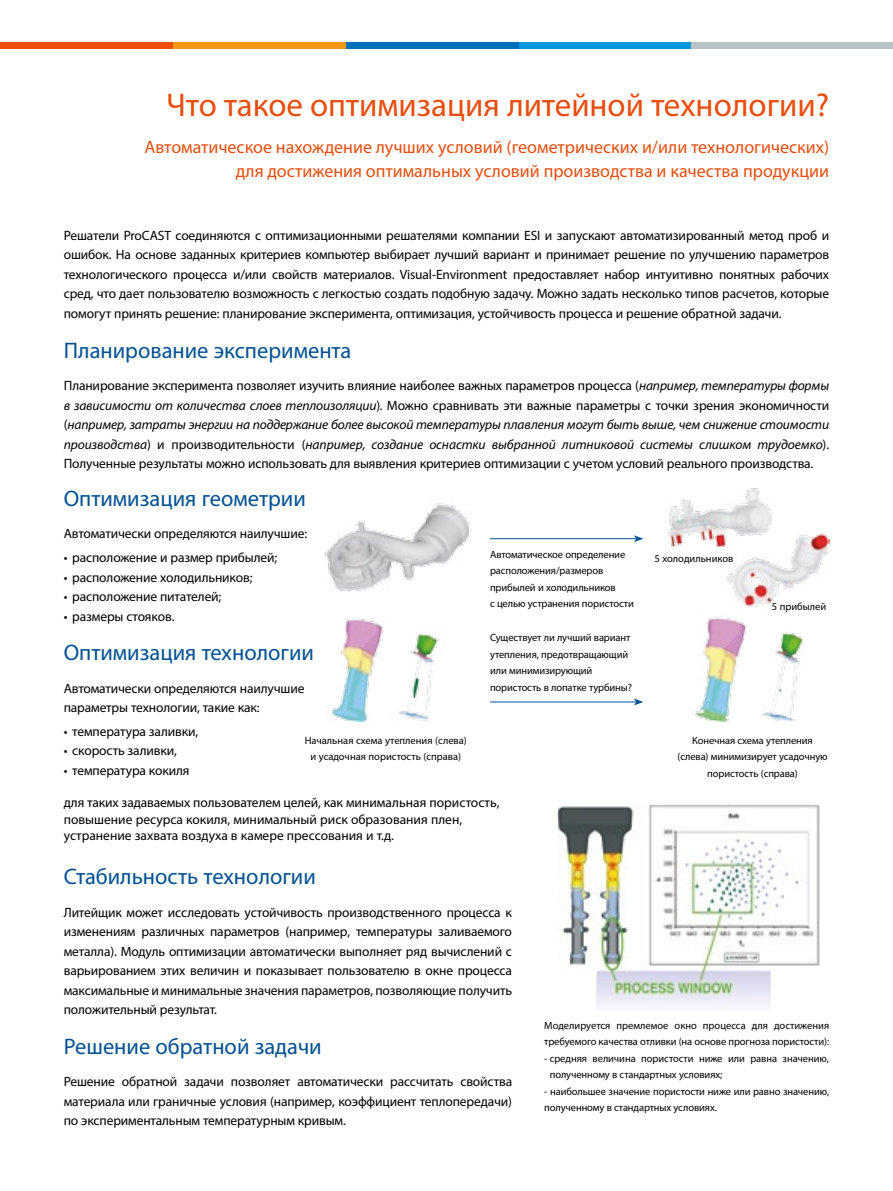
<style>
.page{position:relative;width:893px;height:1191px;background:#fff}
.page>*{position:absolute;margin:0;border:0;box-sizing:border-box;transform-origin:0 0}
.t1{font:33px "Myriad Pro";color:#e94e0f}
.t2{font:22.5px "Myriad Pro";color:#005191}
.t3{font:18px/24px "Myriad Pro";color:#e94e0f;text-align:right}
.t4{font:13.5px/19.5px "Myriad Pro";letter-spacing:-.01em;color:#000;text-align:justify}
.t5{font:10.5px/16.5px "Myriad Pro";letter-spacing:-.01em;color:#000}
.s1{font-style:italic}
</style>
<div class="page">
<img style="left:668px;top:488px;width:104px;height:59px">
<img style="left:721px;top:532px;width:108px;height:75px">
<img style="left:557px;top:804px;width:262px;height:202px">
<img style="left:325px;top:503px;width:145px;height:87px">
<img style="left:331px;top:618px;width:108px;height:103px">
<img style="left:694px;top:617px;width:110px;height:104px">
<hr style="left:490px;top:538px;width:146px;height:1px;background:#005191">
<svg style="left:634px;top:535px;width:9px;height:7px"></svg>
<hr style="left:490px;top:701px;width:146px;height:1px;background:#005191">
<svg style="left:634px;top:698px;width:9px;height:7px"></svg>
<div style="left:0;top:43px;width:173px;height:6px;background:#e94e0f"></div>
<div style="left:173px;top:43px;width:173px;height:6px;background:#f49712"></div>
<div style="left:346px;top:43px;width:173px;height:6px;background:#0070ba"></div>
<div style="left:519px;top:43px;width:173px;height:6px;background:#0099db"></div>
<div style="left:692px;top:43px;width:201px;height:6px;background:#bbc2c6"></div>
<h1 class="t1" style="left:166px;top:85px;width:664px">Что такое оптимизация литейной технологии?</h1>
<h3 class="t3" style="left:144px;top:134px;width:686px">Автоматическое нахождение лучших условий (геометрических и/или технологических) для достижения оптимальных условий производства и качества продукции</h3>
<p class="t4" style="left:64px;top:225px;width:767px">Решатели ProCAST соединяются с оптимизационными решателями компании ESI и запускают автоматизированный метод проб и ошибок. На основе заданных критериев компьютер выбирает лучший вариант и принимает решение по улучшению параметров технологического процесса и/или свойств материалов. Visual-Environment предоставляет набор интуитивно понятных рабочих сред, что дает пользователю возможность с легкостью создать подобную задачу. Можно задать несколько типов расчетов, которые помогут принять решение: планирование эксперимента, оптимизация, устойчивость процесса и решение обратной задачи.</p>
<h2 class="t2" style="left:64px;top:336px;width:289px">Планирование эксперимента</h2>
<p class="t4" style="left:64px;top:375px;width:767px">Планирование эксперимента позволяет изучить влияние наиболее важных параметров процесса (<span class="s1">например, температуры формы в зависимости от количества слоев теплоизоляции</span>)<span class="s1">.</span> Можно сравнивать эти важные параметры с точки зрения экономичности (<span class="s1">например, затраты энергии на поддержание более высокой температуры плавления могут быть выше, чем снижение стоимости производства</span>) и производительности (<span class="s1">например, создание оснастки выбранной литниковой системы слишком трудоемко</span>).<br>Полученные результаты можно использовать для выявления критериев оптимизации с учетом условий реального производства.</p>
<h2 class="t2" style="left:64px;top:484px;width:244px">Оптимизация геометрии</h2>
<p class="t4" style="left:64px;top:524px;width:245px">Автоматически определяются наилучшие:</p>
<p class="t4" style="left:64px;top:547px;width:215px">• расположение и размер прибылей;</p>
<p class="t4" style="left:64px;top:567px;width:190px">• расположение холодильников;</p>
<p class="t4" style="left:64px;top:586px;width:159px">• расположение питателей;</p>
<p class="t4" style="left:64px;top:606px;width:112px">• размеры стояков.</p>
<h2 class="t2" style="left:64px;top:639px;width:252px">Оптимизация технологии</h2>
<p class="t4" style="left:64px;top:678px;width:242px">Автоматически определяются наилучшие параметры технологии, такие как:</p>
<p class="t4" style="left:64px;top:721px;width:136px">• температура заливки,</p>
<p class="t4" style="left:64px;top:741px;width:115px">• скорость заливки,</p>
<p class="t4" style="left:64px;top:760px;width:127px">• температура кокиля</p>
<p class="t4" style="left:64px;top:794px;width:437px;line-height:16.5px;text-align:left">для таких задаваемых пользователем целей, как минимальная пористость, повышение ресурса кокиля, минимальный риск образования плен, устранение захвата воздуха в камере прессования и т.д.</p>
<p class="t5" style="left:490px;top:546px;width:145px">Автоматическое определение расположения/размеров прибылей и холодильников<br>с целью устранения пористости</p>
<p class="t5" style="left:490px;top:629px;width:143px">Существует ли лучший вариант утепления, предотвращающий или минимизирующий пористость в лопатке турбины?</p>
<p class="t5" style="left:305px;top:732px;width:164px;text-align:center">Начальная схема утепления (слева) и усадочная пористость (справа)</p>
<p class="t5" style="left:655px;top:550px;width:80px">5 холодильников</p>
<p class="t5" style="left:772px;top:598px;width:56px">5 прибылей</p>
<p class="t5" style="left:677px;top:732px;width:152px;text-align:center">Конечная схема утепления (слева) минимизирует усадочную пористость (справа)</p>
<h2 class="t2" style="left:64px;top:863px;width:254px">Стабильность технологии</h2>
<p class="t4" style="left:64px;top:902px;width:450px">Литейщик может исследовать устойчивость производственного процесса к изменениям различных параметров (например, температуры заливаемого металла). Модуль оптимизации автоматически выполняет ряд вычислений с варьированием этих величин и показывает пользователю в окне процесса максимальные и минимальные значения параметров, позволяющие получить положительный результат.</p>
<h2 class="t2" style="left:64px;top:1032px;width:259px">Решение обратной задачи</h2>
<p class="t4" style="left:64px;top:1071px;width:450px">Решение обратной задачи позволяет автоматически рассчитать свойства материала или граничные условия (например, коэффициент теплопередачи) по экспериментальным температурным кривым.</p>
<p class="t5" style="left:544px;top:1016px;width:286px">Моделируется премлемое окно процесса для достижения требуемого качества отливки (на основе прогноза пористости):</p>
<p class="t5" style="left:550px;top:1049px;width:281px;text-indent:-5px">- средняя величина пористости ниже или равна значению, полученному в стандартных условиях;</p>
<p class="t5" style="left:544px;top:1082px;width:286px">- наибольшее значение пористости ниже или равно значению, полученному в стандартных условиях.</p>
</div>
